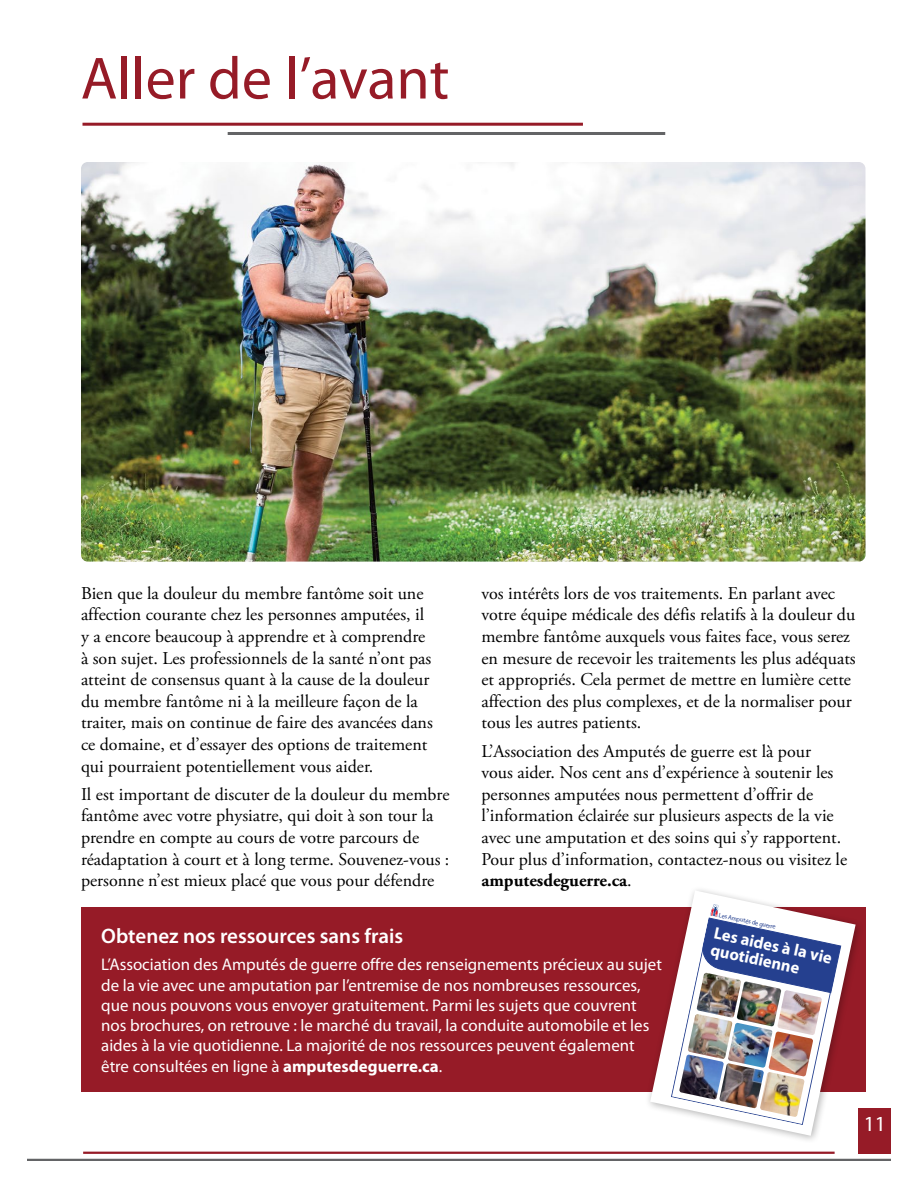
<style>
.page{position:relative;width:918px;height:1188px;background:#fff}
.page>*{position:absolute;margin:0;border:0;box-sizing:border-box;transform-origin:0 0}
.t1{font:60px "Myriad Pro";color:#961b27}
.t2{font:21.6px "Myriad Pro";color:#fff}
.t3{font:600 21px "Myriad Pro";color:#fff}
.t4{font:18px/21.6px "Adobe Garamond Pro";color:#000}
.t5{font:16.8px/20.2px "Myriad Pro";color:#fff}
.t6{font:700 16.8px/16.8px "Myriad";color:#fff}
.t7{font:6.45px "Myriad";color:#25408f}
.s1{font-weight:700}
</style>
<div class="page">
<hr style="left:82px;top:123px;width:501px;height:3px;background:#961b27">
<hr style="left:228px;top:132px;width:437px;height:3px;background:#636466">
<div style="left:859px;top:1108px;width:32px;height:46px;background:#961b27"></div>
<hr style="left:27px;top:1159px;width:864px;height:2px;background:#636466">
<hr style="left:83px;top:1152px;width:752px;height:2px;background:#961b27">
<img style="left:81px;top:162px;width:785px;height:400px">
<div style="left:81px;top:907px;width:785px;height:185px;background:#961b27"></div>
<div style="left:644px;top:885px;width:220px;height:259px;background:#000;opacity:.3"></div>
<svg style="left:650px;top:890px;width:206px;height:246px;fill:#fefefe"></svg>
<img style="left:671px;top:904px;width:170px;height:221px">
<h1 class="t1" style="left:81px;top:41px;width:370px">Aller de l’avant</h1>
<p class="t4" style="left:81px;top:583px;width:353px">Bien que la douleur du membre fantôme soit une affection courante chez les personnes amputées, il y a encore beaucoup à apprendre et à comprendre à son sujet. Les professionnels de la santé n’ont pas atteint de consensus quant à la cause de la douleur du membre fantôme ni à la meilleure façon de la traiter, mais on continue de faire des avancées dans ce domaine, et d’essayer des options de traitement qui pourraient potentiellement vous aider.</p>
<p class="t4" style="left:81px;top:784px;width:370px">Il est important de discuter de la douleur du membre fantôme avec votre physiatre, qui doit à son tour la prendre en compte au cours de votre parcours de réadaptation à court et à long terme. Souvenez-vous : personne n’est mieux placé que vous pour défendre</p>
<p class="t4" style="left:482px;top:583px;width:376px">vos intérêts lors de vos traitements. En parlant avec votre équipe médicale des défis relatifs à la douleur du membre fantôme auxquels vous faites face, vous serez en mesure de recevoir les traitements les plus adéquats et appropriés. Cela permet de mettre en lumière cette affection des plus complexes, et de la normaliser pour tous les autres patients.</p>
<p class="t4" style="left:482px;top:741px;width:367px">L’Association des Amputés de guerre est là pour<br>vous aider. Nos cent ans d’expérience à soutenir les personnes amputées nous permettent d’offrir de l’information éclairée sur plusieurs aspects de la vie avec une amputation et des soins qui s’y rapportent.<br>Pour plus d’information, contactez-nous ou visitez le <span class="s1">amputesdeguerre.ca</span>.</p>
<p class="t3" style="left:101px;top:923px;width:303px">Obtenez nos ressources sans frais</p>
<p class="t5" style="left:101px;top:954px;width:562px">L’Association des Amputés de guerre offre des renseignements précieux au sujet de la vie avec une amputation par l’entremise de nos nombreuses ressources, que nous pouvons vous envoyer gratuitement. Parmi les sujets que couvrent nos brochures, on retrouve : le marché du travail, la conduite automobile et les aides à la vie quotidienne. La majorité de nos ressources peuvent également être consultées en ligne à <span class="s1">amputesdeguerre.ca</span>.</p>
<p class="t7" style="left:720px;top:912px;width:59px;rotate:12deg">Les Amputés de guerre</p>
<p class="t6" style="left:716px;top:925px;width:122px;rotate:12deg">Les aides à la vie quotidienne</p>
<p class="t2" style="left:864px;top:1110px;width:24px">11</p>
</div>
